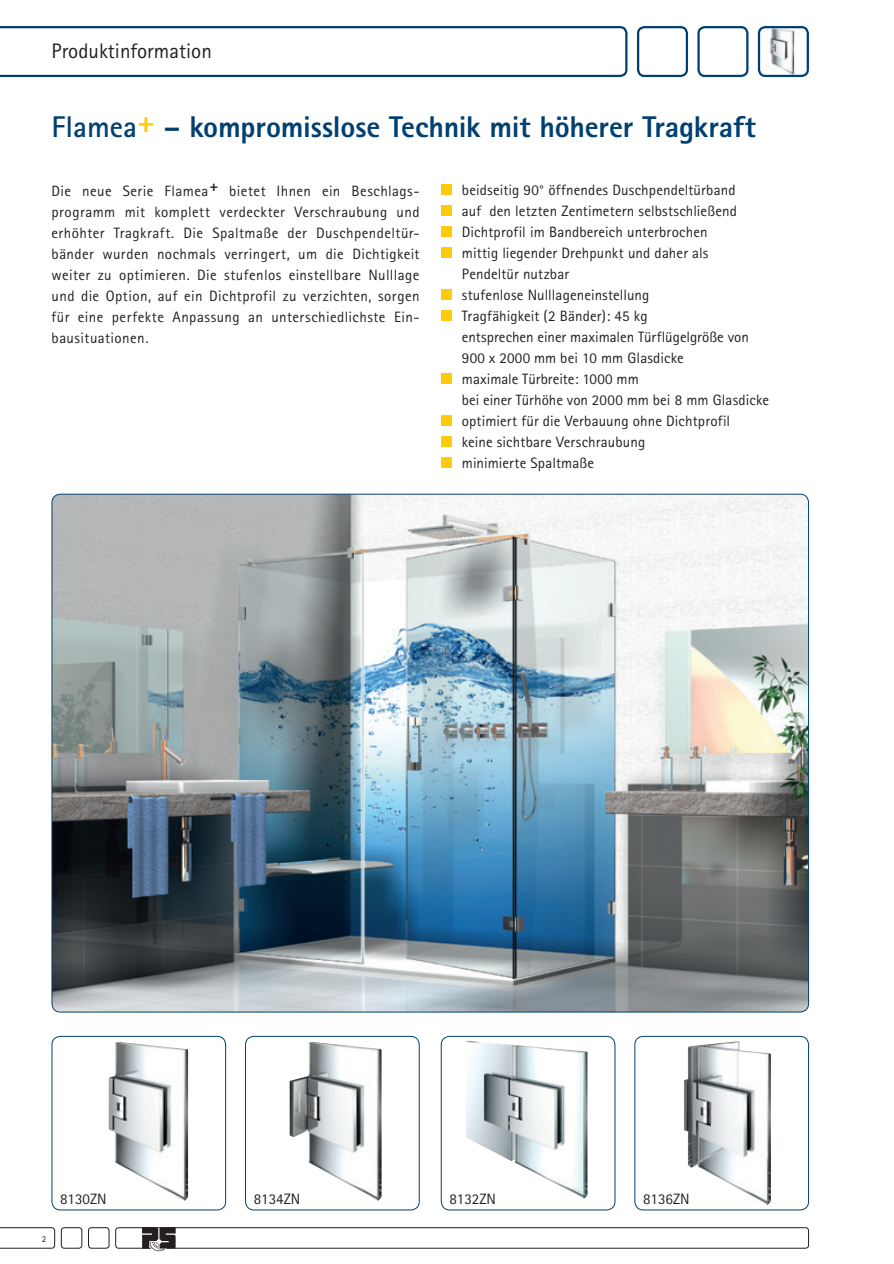
<style>
.page{position:relative;width:894px;height:1264px;background:#fff}
.page>*{position:absolute;margin:0;border:0;box-sizing:border-box;transform-origin:0 0}
.t1{font:800 30px "Rotis Sans Serif";letter-spacing:-.005em;color:#004071}
.t2{font:21px "Rotis Sans Serif";color:#231f20}
.t3{font:15px/21px "Rotis Sans Serif";letter-spacing:.005em;color:#231f20;text-align:justify}
.t4{font:9px "Rotis Sans Serif";color:#231f20}
.s1{font-weight:700}
.s2{font-weight:700;color:#feca0a}
</style>
<div class="page">
<div style="left:115px;top:1227px;width:693px;height:21px;border:1px solid #231f20;border-radius:3px"></div>
<div style="left:88px;top:1227px;width:21px;height:21px;border:1px solid #231f20;border-radius:3px"></div>
<div style="left:61px;top:1227px;width:21px;height:21px;border:1px solid #231f20;border-radius:3px"></div>
<svg style="left:0;top:1227px;width:55px;height:21px"></svg>
<svg style="left:142px;top:1227px;width:34px;height:24px"></svg>
<svg style="left:0;top:26px;width:627px;height:51px"></svg>
<img style="left:760px;top:29px;width:35px;height:45px">
<div style="left:757px;top:26px;width:51px;height:51px;border:2px solid #004071;border-radius:6px"></div>
<div style="left:697px;top:26px;width:51px;height:51px;border:2px solid #004071;border-radius:6px"></div>
<div style="left:637px;top:26px;width:51px;height:51px;border:2px solid #004071;border-radius:6px"></div>
<img style="left:52px;top:494px;width:756px;height:518px">
<img style="left:108px;top:1042px;width:80px;height:159px">
<div style="left:52px;top:1036px;width:174px;height:174px;border:1px solid #004071;border-radius:9px"></div>
<img style="left:466px;top:1041px;width:121px;height:158px">
<div style="left:441px;top:1036px;width:174px;height:174px;border:1px solid #004071;border-radius:9px"></div>
<img style="left:289px;top:1042px;width:92px;height:159px">
<div style="left:245px;top:1036px;width:174px;height:174px;border:1px solid #004071;border-radius:9px"></div>
<img style="left:684px;top:1041px;width:86px;height:164px">
<div style="left:634px;top:1036px;width:174px;height:174px;border:1px solid #004071;border-radius:9px"></div>
<div style="left:441px;top:184px;width:10px;height:11px;background:#feca0a"></div>
<div style="left:441px;top:205px;width:10px;height:11px;background:#feca0a"></div>
<div style="left:441px;top:226px;width:10px;height:11px;background:#feca0a"></div>
<div style="left:441px;top:247px;width:10px;height:11px;background:#feca0a"></div>
<div style="left:441px;top:289px;width:10px;height:11px;background:#feca0a"></div>
<div style="left:441px;top:310px;width:10px;height:11px;background:#feca0a"></div>
<div style="left:441px;top:373px;width:10px;height:11px;background:#feca0a"></div>
<div style="left:441px;top:415px;width:10px;height:11px;background:#feca0a"></div>
<div style="left:441px;top:436px;width:10px;height:11px;background:#feca0a"></div>
<div style="left:441px;top:457px;width:10px;height:11px;background:#feca0a"></div>
<h2 class="t2" style="left:52px;top:39px;width:162px">Produktinformation</h2>
<h1 class="t1" style="left:52px;top:108px;width:705px"><span class="s1">Flamea</span><span class="s2">+</span> – kompromisslose Technik mit höherer Tragkraft</h1>
<p class="t3" style="left:52px;top:180px;width:369px">Die neue Serie Flamea<sup>+</sup> bietet Ihnen ein Beschlags&shy;programm mit komplett verdeckter Verschraubung und erhöhter Tragkraft. Die Spaltmaße der Duschpendeltür&shy;bänder wurden nochmals verringert, um die Dichtigkeit weiter zu optimieren. Die stufenlos einstellbare Nulllage und die Option, auf ein Dichtprofil zu verzichten, sorgen für eine perfekte Anpassung an unterschiedlichste Ein&shy;bausituationen.</p>
<p class="t3" style="left:462px;top:179px;width:308px;text-align:left">beidseitig 90° öffnendes Duschpendeltürband<br>auf den letzten Zentimetern selbstschließend Dichtprofil im Bandbereich unterbrochen<br>mittig liegender Drehpunkt und daher als Pendeltür nutzbar<br>stufenlose Nulllageneinstellung<br>Tragfähigkeit (2 Bänder): 45 kg<br>entsprechen einer maximalen Türflügelgröße von 900 x 2000 mm bei 10 mm Glasdicke<br>maximale Türbreite: 1000 mm<br>bei einer Türhöhe von 2000 mm bei 8 mm Glasdicke optimiert für die Verbauung ohne Dichtprofil<br>keine sichtbare Verschraubung<br>minimierte Spaltmaße</p>
<p class="t4" style="left:42px;top:1234px;width:6px">2</p>
<p class="t3" style="left:60px;top:1188px;width:48px">8130ZN</p>
<p class="t3" style="left:254px;top:1188px;width:48px">8134ZN</p>
<p class="t3" style="left:449px;top:1188px;width:48px">8132ZN</p>
<p class="t3" style="left:643px;top:1188px;width:48px">8136ZN</p>
</div>
